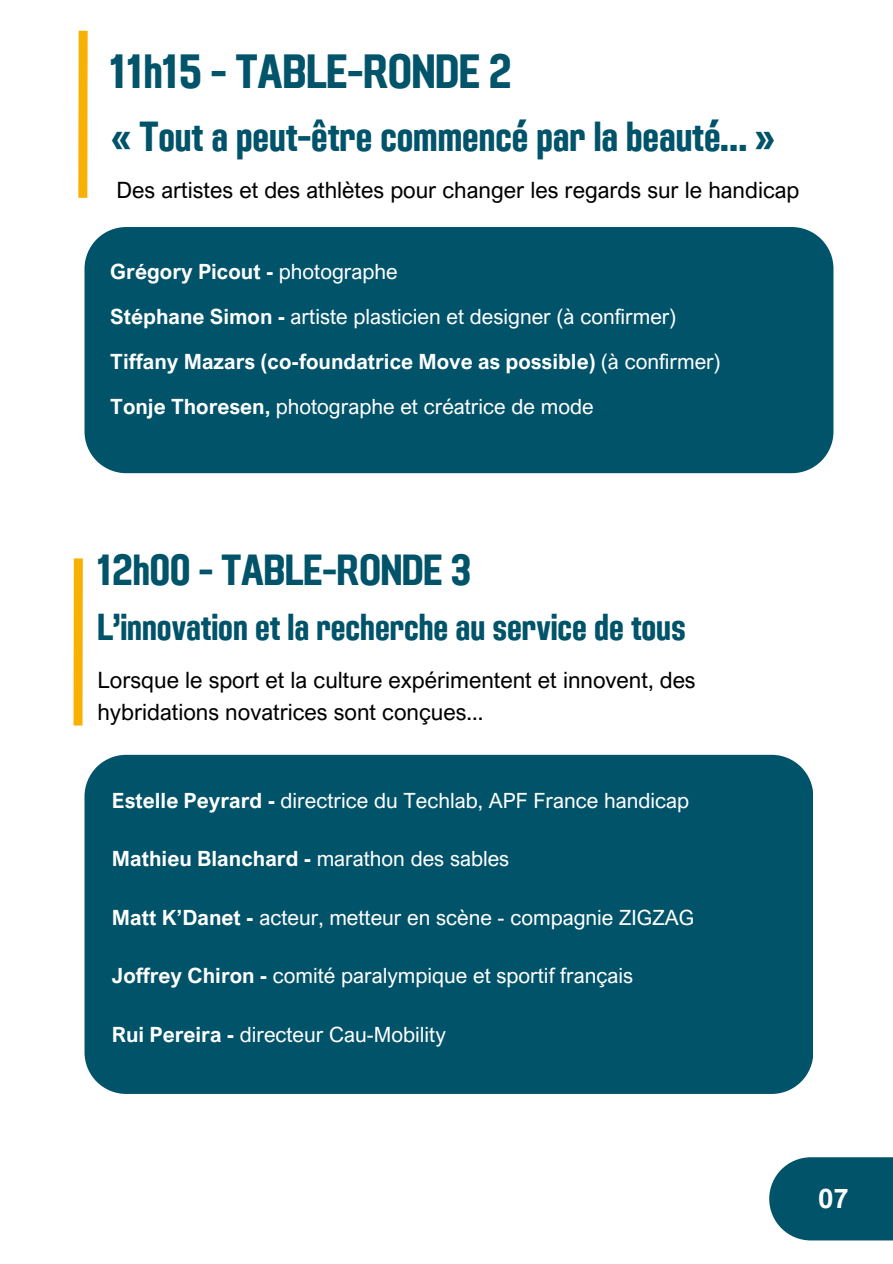
<style>
.page{position:relative;width:893px;height:1264px;background:#fff}
.page>*{position:absolute;margin:0;border:0;box-sizing:border-box;transform-origin:0 0}
.t1{font:48px "Adirek Sans 700";color:#02546a}
.t2{font:43.5px "Adirek Sans 700";color:#01536a}
.t3{font:42px "Adirek Sans 700";color:#01536a}
.t4{font:37.5px "Adirek Sans 700";color:#01536a}
.t5{font:700 27px "Arial Nova";color:#fff}
.t6{font:22.5px/31.5px "Arial Nova";color:#000}
.t7{font:21px "Arial Nova";color:#fff}
.t8{font:700 21px "Arial Nova";color:#fff}
.s1{font-weight:400}
.s2{font-weight:700}
</style>
<div class="page">
<div style="left:73px;top:558px;width:10px;height:167px;background:#f8b103"></div>
<div style="left:84px;top:754px;width:729px;height:339px;background:#01536a"></div>
<div style="left:769px;top:1157px;width:123px;height:83px;background:#01536a"></div>
<div style="left:84px;top:227px;width:749px;height:246px;background:#01536a"></div>
<div style="left:78px;top:31px;width:10px;height:167px;background:#f8b103"></div>
<p class="t1" style="left:110px;top:43px;width:402px">11h15 - TABLE-RONDE 2</p>
<p class="t3" style="left:111px;top:111px;width:665px">« Tout a peut-être commencé par la beauté… »</p>
<p class="t6" style="left:117px;top:174px;width:684px">Des artistes et des athlètes pour changer les regards sur le handicap</p>
<p class="t8" style="left:110px;top:258px;width:289px">Grégory Picout - <span class="s1">photographe</span></p>
<p class="t7" style="left:110px;top:303px;width:567px"><span class="s2">Stéphane Simon -</span> artiste plasticien et designer (à confirmer)</p>
<p class="t8" style="left:110px;top:348px;width:612px">Tiffany Mazars (co-foundatrice Move as possible) <span class="s1">(à confirmer)</span></p>
<p class="t7" style="left:110px;top:393px;width:484px"><span class="s2">Tonje Thoresen,</span> photographe et créatrice de mode</p>
<h1 class="t2" style="left:97px;top:544px;width:375px">12h00 - TABLE-RONDE 3</h1>
<h1 class="t4" style="left:97px;top:605px;width:590px">L’innovation et la recherche au service de tous</h1>
<p class="t6" style="left:97px;top:664px;width:599px">Lorsque le sport et la culture expérimentent et innovent, des hybridations novatrices sont conçues...</p>
<h2 class="t7" style="left:112px;top:787px;width:578px"><span class="s2">Estelle Peyrard -</span> directrice du Techlab, APF France handicap</h2>
<p class="t8" style="left:112px;top:845px;width:399px">Mathieu Blanchard - <span class="s1">marathon des sables</span></p>
<p class="t7" style="left:112px;top:904px;width:584px"><span class="s2">Matt K’Danet -</span> acteur, metteur en scène - compagnie ZIGZAG</p>
<p class="t7" style="left:112px;top:962px;width:522px"><span class="s2">Joffrey Chiron -</span> comité paralympique et sportif français</p>
<p class="t7" style="left:112px;top:1021px;width:335px"><span class="s2">Rui Pereira -</span> directeur Cau-Mobility</p>
<h3 class="t5" style="left:818px;top:1181px;width:32px">07</h3>
</div>
